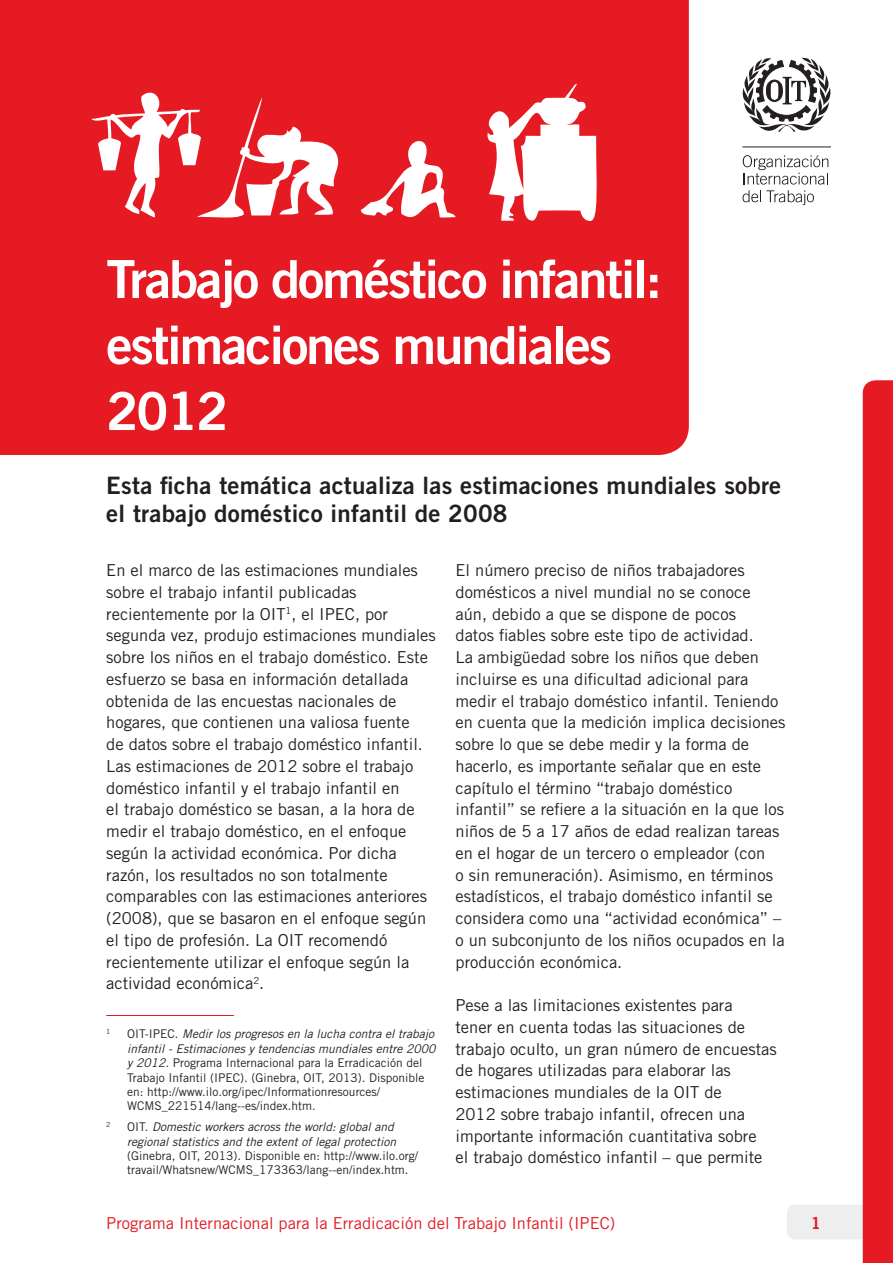
<style>
.page{position:relative;width:893px;height:1263px;background:#fff}
.page>*{position:absolute;margin:0;border:0;box-sizing:border-box;transform-origin:0 0}
.t1{font:52.5px/66px "Trade Gothic LT Std Bd 2";letter-spacing:-.04em;color:#fff}
.t2{font:24px/28.5px "Trade Gothic LT Std Bd 2";letter-spacing:.01em;color:#231f20}
.t3{font:16.5px/21.8px "Trade Gothic LT Std";color:#231f20}
.t4{font:16.5px "Trade Gothic LT Std";color:#e51a23}
.t5{font:16.5px "Trade Gothic LT Std Bd 2";color:#e51a23}
.t6{font:12px/14.4px "Trade Gothic LT Std";color:#231f20}
.t7{font:italic 12px/14.4px "Trade Gothic LT Std";color:#231f20}
.t8{font:7.05px "Trade Gothic LT Std";color:#231f20}
.s1{font-style:italic}
.s2{font-style:normal}
</style>
<div class="page">
<div style="left:0;top:0;width:689px;height:455px;background:#e51a23"></div>
<svg style="left:486px;top:84px;width:113px;height:137px"></svg>
<svg style="left:89px;top:86px;width:251px;height:134px"></svg>
<svg style="left:361px;top:128px;width:95px;height:97px"></svg>
<svg style="left:787px;top:380px;width:106px;height:883px"></svg>
<hr style="left:106px;top:1015px;width:128px;height:1px;background:#e51a23">
<hr style="left:742px;top:146px;width:89px;height:1px;background:#231f20">
<svg style="left:742px;top:155px;width:86px;height:50px"></svg>
<svg style="left:742px;top:57px;width:89px;height:75px"></svg>
<h1 class="t1" style="left:106px;top:245px;width:557px">Trabajo doméstico infantil: estimaciones mundiales<br>2012</h1>
<h2 class="t2" style="left:106px;top:470px;width:676px">Esta ficha temática actualiza las estimaciones mundiales sobre el trabajo doméstico infantil de 2008</h2>
<p class="t3" style="left:106px;top:559px;width:331px">En el marco de las estimaciones mundiales sobre el trabajo infantil publicadas recientemente por la OIT<sup>1</sup>, el IPEC, por segunda vez, produjo estimaciones mundiales sobre los niños en el trabajo doméstico. Este esfuerzo se basa en información detallada obtenida de las encuestas nacionales de hogares, que contienen una valiosa fuente<br>de datos sobre el trabajo doméstico infantil.<br>Las estimaciones de 2012 sobre el trabajo doméstico infantil y el trabajo infantil en<br>el trabajo doméstico se basan, a la hora de medir el trabajo doméstico, en el enfoque según la actividad económica. Por dicha razón, los resultados no son totalmente comparables con las estimaciones anteriores (2008), que se basaron en el enfoque según el tipo de profesión. La OIT recomendó recientemente utilizar el enfoque según la actividad económica<sup>2</sup>.</p>
<p class="t8" style="left:106px;top:1028px;width:6px">1</p>
<p class="t6" style="left:127px;top:1027px;width:310px">OIT-IPEC. <span class="s1">Medir los progresos en la lucha contra el trabajo infantil - Estimaciones y tendencias mundiales entre 2000 y 2012.</span> Programa Internacional para la Erradicación del Trabajo Infantil (IPEC). (Ginebra, OIT, 2013). Disponible en: http://www.ilo.org/ipec/Informationresources/ WCMS_221514/lang--es/index.htm.</p>
<p class="t8" style="left:106px;top:1120px;width:6px">2</p>
<p class="t7" style="left:127px;top:1120px;width:270px"><span class="s2">OIT.</span> Domestic workers across the world: global and regional statistics and the extent of legal protection</p>
<p class="t6" style="left:127px;top:1148px;width:292px">(Ginebra, OIT, 2013). Disponible en: http://www.ilo.org/ travail/Whatsnew/WCMS_173363/lang--en/index.htm.</p>
<p class="t3" style="left:455px;top:559px;width:332px">El número preciso de niños trabajadores domésticos a nivel mundial no se conoce aún, debido a que se dispone de pocos<br>datos fiables sobre este tipo de actividad.<br>La ambigüedad sobre los niños que deben incluirse es una dificultad adicional para medir el trabajo doméstico infantil. Teniendo en cuenta que la medición implica decisiones sobre lo que se debe medir y la forma de hacerlo, es importante señalar que en este capítulo el término “trabajo doméstico infantil” se refiere a la situación en la que los niños de 5 a 17 años de edad realizan tareas en el hogar de un tercero o empleador (con<br>o sin remuneración). Asimismo, en términos estadísticos, el trabajo doméstico infantil se considera como una “actividad económica” – o un subconjunto de los niños ocupados en la producción económica.</p>
<p class="t3" style="left:455px;top:994px;width:323px">Pese a las limitaciones existentes para<br>tener en cuenta todas las situaciones de trabajo oculto, un gran número de encuestas de hogares utilizadas para elaborar las estimaciones mundiales de la OIT de<br>2012 sobre trabajo infantil, ofrecen una importante información cuantitativa sobre<br>el trabajo doméstico infantil – que permite</p>
<p class="t4" style="left:106px;top:1213px;width:511px">Programa Internacional para la Erradicación del Trabajo Infantil (IPEC)</p>
<p class="t5" style="left:811px;top:1212px;width:12px">1</p>
</div>
